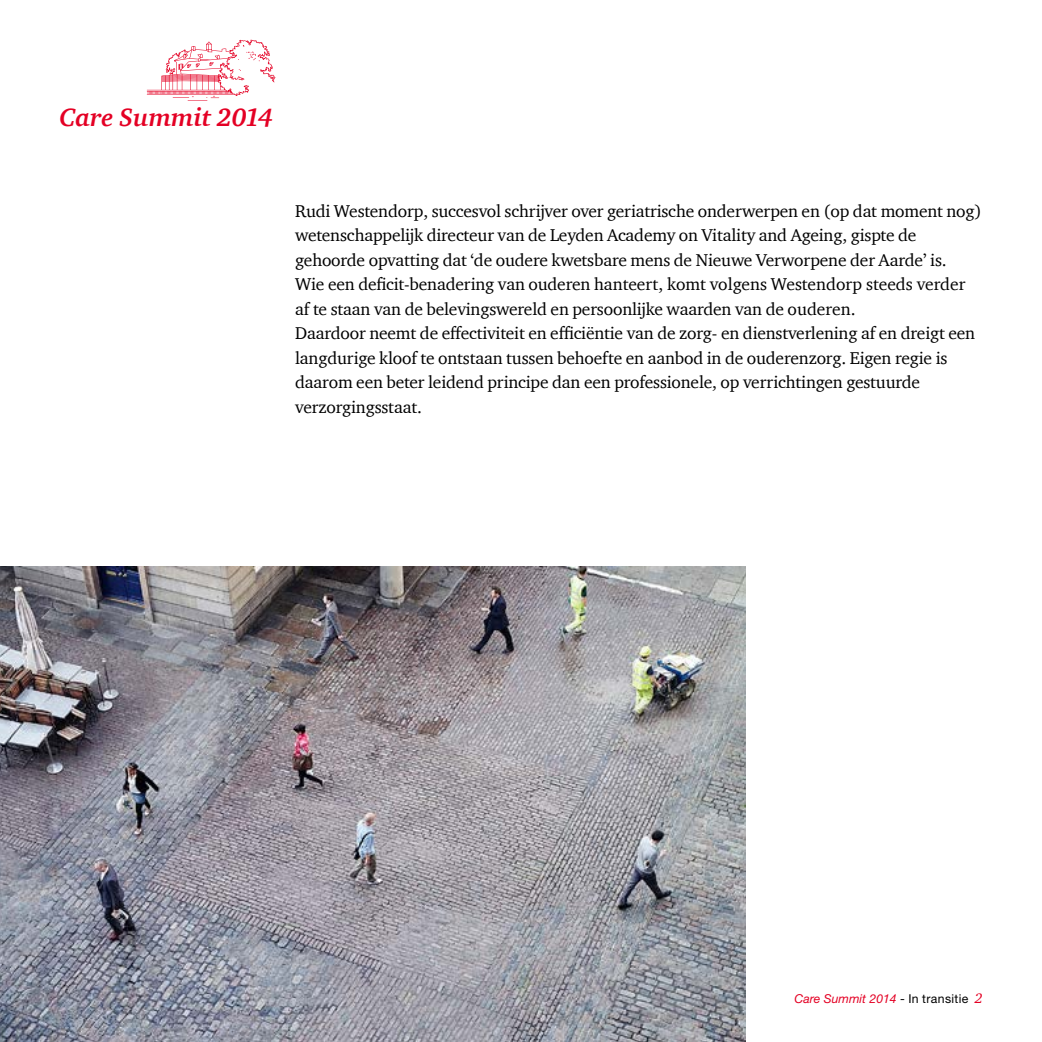
<style>
.page{position:relative;width:1042px;height:1042px;background:#fff}
.page>*{position:absolute;margin:0;border:0;box-sizing:border-box;transform-origin:0 0}
.t1{font:italic 700 25.72px "Charter ITC Com";color:#e40024}
.t2{font:17.5px/24.5px "Charter ITC Com";letter-spacing:-.01em;color:#000}
.t3{font:italic 12.25px "Helvetica Neue";color:#e40024}
.s1{font-style:normal;color:#000}
.s2{font-family:"Charter ITC Com";font-size:14px}
</style>
<div class="page">
<svg style="left:147px;top:40px;width:128px;height:61px"></svg>
<img style="left:0;top:567px;width:745px;height:475px">
<h1 class="t1" style="left:60px;top:101px;width:215px">Care Summit 2014</h1>
<p class="t2" style="left:295px;top:198px;width:688px">Rudi Westendorp, succesvol schrijver over geriatrische onderwerpen en (op dat moment nog) wetenschappelijk directeur van de Leyden Academy on Vitality and Ageing, gispte de gehoorde opvatting dat ‘de oudere kwetsbare mens de Nieuwe Verworpene der Aarde’ is.<br>Wie een deficit-benadering van ouderen hanteert, komt volgens Westendorp steeds verder af te staan van de belevingswereld en persoonlijke waarden van de ouderen.<br>Daardoor neemt de effectiviteit en efficiëntie van de zorg- en dienstverlening af en dreigt een langdurige kloof te ontstaan tussen behoefte en aanbod in de ouderenzorg. Eigen regie is daarom een beter leidend principe dan een professionele, op verrichtingen gestuurde verzorgingsstaat.</p>
<p class="t3" style="left:794px;top:991px;width:189px">Care Summit 2014 <span class="s1">- In transitie</span> <span class="s2">2</span></p>
</div>
